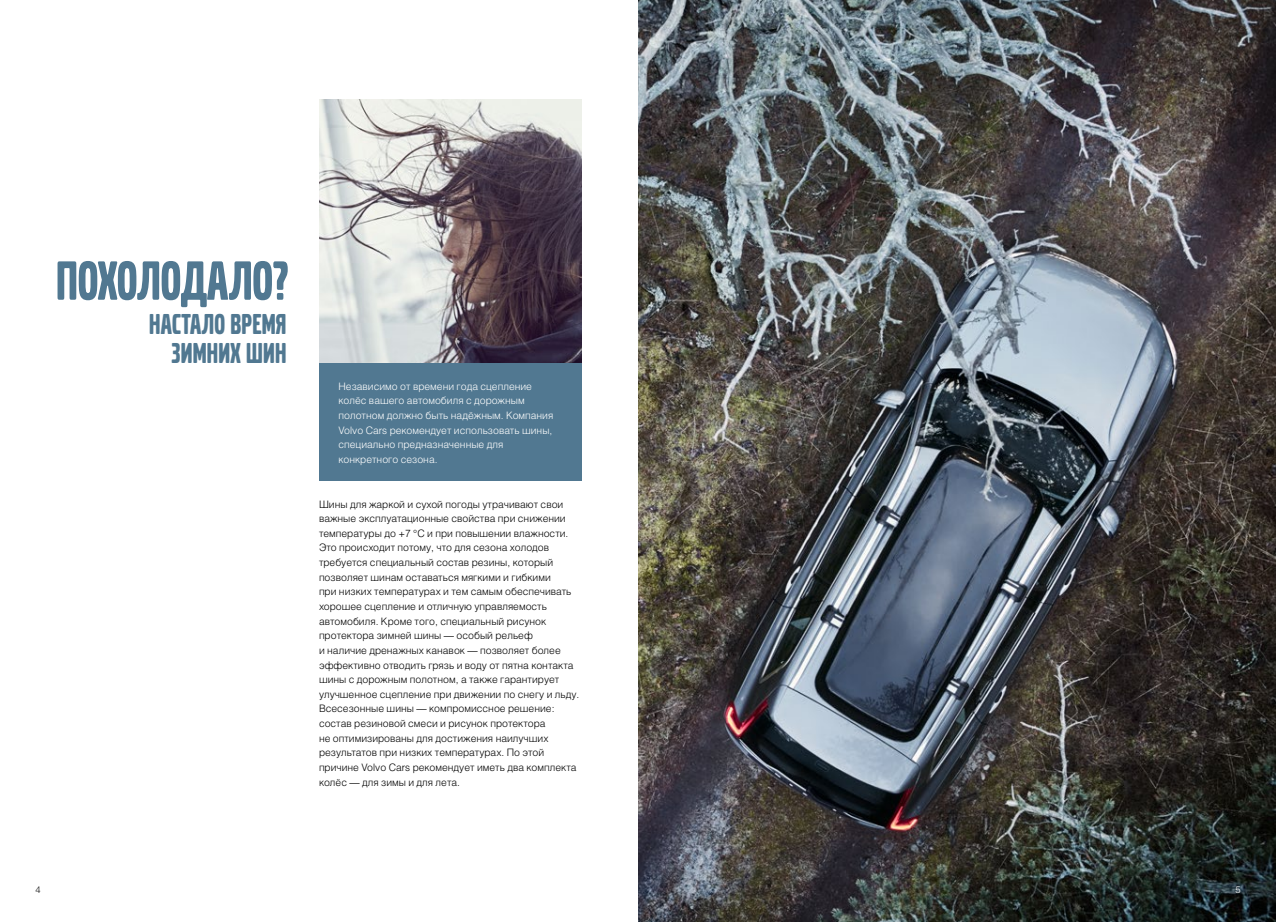
<style>
.page{position:relative;width:1276px;height:922px;background:#fff}
.page>*{position:absolute;margin:0;border:0;box-sizing:border-box;transform-origin:0 0}
.t1{font:57.5px "Volvo Broad Pro";color:#517891}
.t2{font:30px/28.8px "Volvo Broad Pro";letter-spacing:.01em;color:#517891;text-align:right}
.t3{font:10.25px/14.6px "Helios Light C";color:#000}
.t4{font:10.25px/14.6px "Helios Light C";color:#fff}
.t5{font:300 9.38px "Helvetica Neue Cyr";color:#000}
.t6{font:300 9.38px "Helvetica Neue Cyr";color:#fff}
</style>
<div class="page">
<img style="left:319px;top:99px;width:262px;height:264px">
<div style="left:319px;top:363px;width:262px;height:117px;background:#517891"></div>
<img style="left:638px;top:0;width:638px;height:921px">
<h1 class="t1" style="left:56px;top:254px;width:234px">ПОХОЛОДАЛО?</h1>
<h2 class="t2" style="left:149px;top:310px;width:139px">НАСТАЛО ВРЕМЯ<br>ЗИМНИХ ШИН</h2>
<p class="t4" style="left:338px;top:378px;width:216px">Независимо от времени года сцепление колёс вашего автомобиля с дорожным полотном должно быть надёжным. Компания Volvo Cars рекомендует использовать шины, специально предназначенные для конкретного сезона.</p>
<p class="t3" style="left:319px;top:496px;width:262px">Шины для жаркой и сухой погоды утрачивают свои важные эксплуатационные свойства при снижении температуры до +7 °C и при повышении влажности.<br>Это происходит потому, что для сезона холодов требуется специальный состав резины, который позволяет шинам оставаться мягкими и гибкими<br>при низких температурах и тем самым обеспечивать хорошее сцепление и отличную управляемость автомобиля. Кроме того, специальный рисунок протектора зимней шины — особый рельеф<br>и наличие дренажных канавок — позволяет более эффективно отводить грязь и воду от пятна контакта шины с дорожным полотном, а также гарантирует улучшенное сцепление при движении по снегу и льду.<br>Всесезонные шины — компромиссное решение: состав резиновой смеси и рисунок протектора<br>не оптимизированы для достижения наилучших результатов при низких температурах. По этой причине Volvo Cars рекомендует иметь два комплекта колёс — для зимы и для лета.</p>
<p class="t5" style="left:35px;top:884px;width:7px">4</p>
<p class="t6" style="left:1235px;top:884px;width:7px">5</p>
</div>
